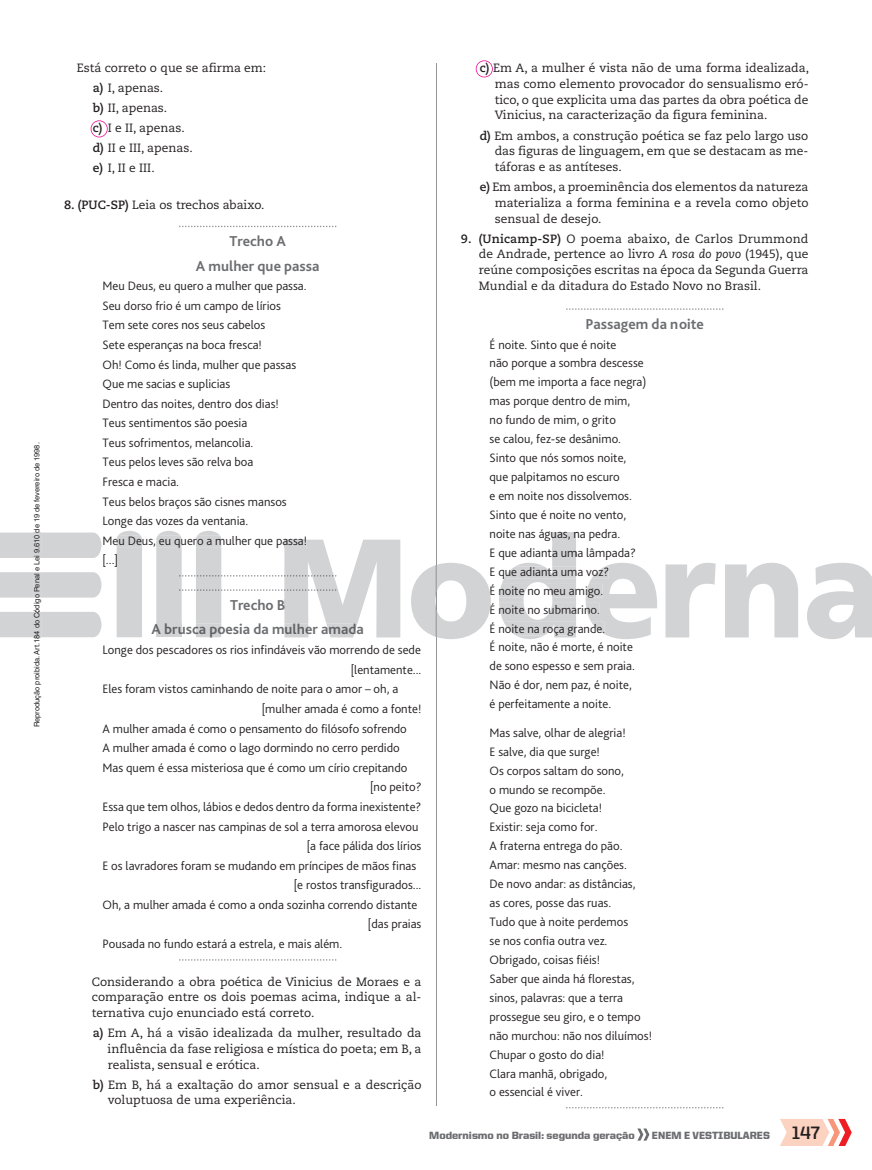
<style>
.page{position:relative;width:872px;height:1170px;background:#fff}
.page>*{position:absolute;margin:0;border:0;box-sizing:border-box;transform-origin:0 0}
.t1{font:700 15px/24.3px "Bliss Pro";color:#6c6d70;text-align:center}
.t2{font:700 15px "Bliss Pro";color:#616265}
.t3{font:300 12.75px/18.9px "Bliss Pro";color:#231f20}
.t4{font:12px/15.8px "Caecilia LT Std";color:#231f20;text-align:justify}
.t5{font:900 10.5px "United Sans Reg";color:#6c6d70}
.t6{font:7.5px "Helvetica LT Std";color:#231f20}
.s1{font-weight:700}
.s2{font-style:italic}
.s3{font-family:"United Sans Reg Bold 2";font-weight:400;font-size:18px;color:#231f20}
</style>
<div class="page">
<svg style="left:780px;top:1118px;width:71px;height:27px"></svg>
<svg style="left:637px;top:1128px;width:12px;height:12px"></svg>
<hr style="left:435px;top:64px;width:1px;height:1042px;background:#939598">
<svg style="left:179px;top:226px;width:157px;height:1px"></svg>
<svg style="left:179px;top:959px;width:157px;height:1px"></svg>
<svg style="left:566px;top:308px;width:157px;height:2px"></svg>
<svg style="left:566px;top:1107px;width:157px;height:1px"></svg>
<svg style="left:91px;top:120px;width:17px;height:17px"></svg>
<svg style="left:476px;top:60px;width:17px;height:17px"></svg>
<div style="left:0;top:532px;width:101px;height:26px;background:#d2d3d5"></div>
<div style="left:34px;top:532px;width:7px;height:26px;background:#d2d3d5"></div>
<div style="left:0;top:572px;width:101px;height:25px;background:#d2d3d5"></div>
<div style="left:34px;top:572px;width:7px;height:25px;background:#d2d3d5"></div>
<div style="left:0;top:612px;width:101px;height:25px;background:#d2d3d5"></div>
<div style="left:34px;top:612px;width:7px;height:25px;background:#d2d3d5"></div>
<div style="left:117px;top:531px;width:25px;height:106px;background:#d2d3d5"></div>
<svg style="left:156px;top:531px;width:244px;height:106px"></svg>
<svg style="left:411px;top:562px;width:80px;height:77px"></svg>
<div style="left:552px;top:532px;width:24px;height:9px;background:#d2d3d5"></div>
<svg style="left:499px;top:541px;width:77px;height:98px"></svg>
<svg style="left:585px;top:563px;width:72px;height:76px"></svg>
<svg style="left:665px;top:563px;width:50px;height:74px"></svg>
<svg style="left:725px;top:563px;width:73px;height:74px"></svg>
<svg style="left:807px;top:563px;width:65px;height:76px"></svg>
<p class="t6" style="left:32px;top:727px;width:286px;rotate:-90deg">Reprodução proibida. Art.184 do Código Penal e Lei 9.610 de 19 de fevereiro de 1998.</p>
<p class="t4" style="left:93px;top:58px;width:175px;line-height:20px;text-align:left;text-indent:-16px">Está correto o que se afirma em: <span class="s1">a)</span> I, apenas.<br><span class="s1">b)</span> II, apenas.<br><span class="s1">c)</span> I e II, apenas.<br><span class="s1">d)</span> II e III, apenas.<br><span class="s1">e)</span> I, II e III.</p>
<p class="t4" style="left:64px;top:197px;width:202px"><span class="s1">8. (PUC-SP)</span> Leia os trechos abaixo.</p>
<p class="t1" style="left:196px;top:229px;width:125px">Trecho A<br>A mulher que passa</p>
<p class="t3" style="left:102px;top:276px;width:206px;line-height:19.5px">Meu Deus, eu quero a mulher que passa.<br>Seu dorso frio é um campo de lírios<br>Tem sete cores nos seus cabelos<br>Sete esperanças na boca fresca!<br>Oh! Como és linda, mulher que passas<br>Que me sacias e suplicias<br>Dentro das noites, dentro dos dias!<br>Teus sentimentos são poesia<br>Teus sofrimentos, melancolia.<br>Teus pelos leves são relva boa<br>Fresca e macia.<br>Teus belos braços são cisnes mansos<br>Longe das vozes da ventania.</p>
<p class="t3" style="left:102px;top:530px;width:206px;line-height:19.5px">Meu Deus, eu quero a mulher que passa! [...]</p>
<p class="t2" style="left:230px;top:595px;width:57px">Trecho B</p>
<p class="t2" style="left:152px;top:620px;width:214px">A brusca poesia da mulher amada</p>
<p class="t3" style="left:102px;top:640px;width:320px">Longe dos pescadores os rios infindáveis vão morrendo de sede</p>
<p class="t3" style="left:351px;top:659px;width:72px">[lentamente...</p>
<p class="t3" style="left:102px;top:679px;width:297px">Eles foram vistos caminhando de noite para o amor – oh, a</p>
<p class="t3" style="left:262px;top:699px;width:161px">[mulher amada é como a fonte!</p>
<p class="t3" style="left:102px;top:718px;width:306px">A mulher amada é como o pensamento do filósofo sofrendo</p>
<p class="t3" style="left:102px;top:738px;width:299px">A mulher amada é como o lago dormindo no cerro perdido</p>
<p class="t3" style="left:102px;top:757px;width:306px">Mas quem é essa misteriosa que é como um círio crepitando</p>
<p class="t3" style="left:370px;top:777px;width:53px">[no peito?</p>
<p class="t3" style="left:102px;top:796px;width:320px">Essa que tem olhos, lábios e dedos dentro da forma inexistente?</p>
<p class="t3" style="left:102px;top:816px;width:317px">Pelo trigo a nascer nas campinas de sol a terra amorosa elevou</p>
<p class="t3" style="left:307px;top:836px;width:116px">[a face pálida dos lírios</p>
<p class="t3" style="left:102px;top:855px;width:315px">E os lavradores foram se mudando em príncipes de mãos finas</p>
<p class="t3" style="left:294px;top:875px;width:129px">[e rostos transfigurados...</p>
<p class="t3" style="left:102px;top:894px;width:316px">Oh, a mulher amada é como a onda sozinha correndo distante</p>
<p class="t3" style="left:368px;top:914px;width:55px">[das praias</p>
<p class="t3" style="left:102px;top:934px;width:241px">Pousada no fundo estará a estrela, e mais além.</p>
<p class="t4" style="left:92px;top:973px;width:331px">Considerando a obra poética de Vinicius de Moraes e a comparação entre os dois poemas acima, indique a al&shy;ternativa cujo enunciado está correto.</p>
<p class="t4" style="left:108px;top:1025px;width:315px;text-indent:-15px"><span class="s1">a)</span> Em A, há a visão idealizada da mulher, resultado da influência da fase religiosa e mística do poeta; em B, a realista, sensual e erótica.</p>
<p class="t4" style="left:108px;top:1076px;width:315px;text-indent:-15px"><span class="s1">b)</span> Em B, há a exaltação do amor sensual e a descrição voluptuosa de uma experiência.</p>
<p class="t4" style="left:495px;top:60px;width:316px;text-indent:-15px"><span class="s1">c)</span> Em A, a mulher é vista não de uma forma idealizada, mas como elemento provocador do sensualismo eró&shy;tico, o que explicita uma das partes da obra poética de Vinicius, na caracterização da figura feminina.</p>
<p class="t4" style="left:494px;top:128px;width:315px;text-indent:-15px"><span class="s1">d)</span> Em ambos, a construção poética se faz pelo largo uso das figuras de linguagem, em que se destacam as me&shy;táforas e as antíteses.</p>
<p class="t4" style="left:495px;top:179px;width:315px;text-indent:-15px"><span class="s1">e)</span> Em ambos, a proeminência dos elementos da natureza materializa a forma feminina e a revela como objeto sensual de desejo.</p>
<p class="t4" style="left:479px;top:231px;width:331px;text-indent:-18px"><span class="s1">9. (Unicamp-SP)</span> O poema abaixo, de Carlos Drummond de Andrade, pertence ao livro <span class="s2">A rosa do povo</span> (1945), que reúne composições escritas na época da Segunda Guerra Mundial e da ditadura do Estado Novo no Brasil.</p>
<p class="t1" style="left:585px;top:311px;width:120px">Passagem da noite</p>
<p class="t3" style="left:489px;top:334px;width:158px">É noite. Sinto que é noite<br>não porque a sombra descesse (bem me importa a face negra) mas porque dentro de mim, no fundo de mim, o grito<br>se calou, fez-se desânimo.<br>Sinto que nós somos noite, que palpitamos no escuro<br>e em noite nos dissolvemos.<br>Sinto que é noite no vento,</p>
<p class="t3" style="left:489px;top:524px;width:148px">noite nas águas, na pedra.<br>E que adianta uma lâmpada?<br>E que adianta uma voz?</p>
<p class="t3" style="left:489px;top:580px;width:115px">É noite no meu amigo.<br>É noite no submarino.</p>
<p class="t3" style="left:489px;top:618px;width:117px">É noite na roça grande.</p>
<p class="t3" style="left:489px;top:637px;width:147px">É noite, não é morte, é noite de sono espesso e sem praia.<br>Não é dor, nem paz, é noite, é perfeitamente a noite.</p>
<p class="t3" style="left:489px;top:722px;width:164px">Mas salve, olhar de alegria!<br>E salve, dia que surge!<br>Os corpos saltam do sono,<br>o mundo se recompõe.<br>Que gozo na bicicleta!<br>Existir: seja como for.<br>A fraterna entrega do pão.<br>Amar: mesmo nas canções.<br>De novo andar: as distâncias,<br>as cores, posse das ruas.<br>Tudo que à noite perdemos<br>se nos confia outra vez.<br>Obrigado, coisas fiéis!<br>Saber que ainda há florestas, sinos, palavras: que a terra prossegue seu giro, e o tempo não murchou: não nos diluímos!<br>Chupar o gosto do dia!<br>Clara manhã, obrigado,<br>o essencial é viver.</p>
<p class="t5" style="left:429px;top:1129px;width:207px">Modernismo no Brasil: segunda geração</p>
<p class="t5" style="left:652px;top:1129px;width:170px">EnEM E VESTIBULARES <span class="s3">147</span></p>
</div>
